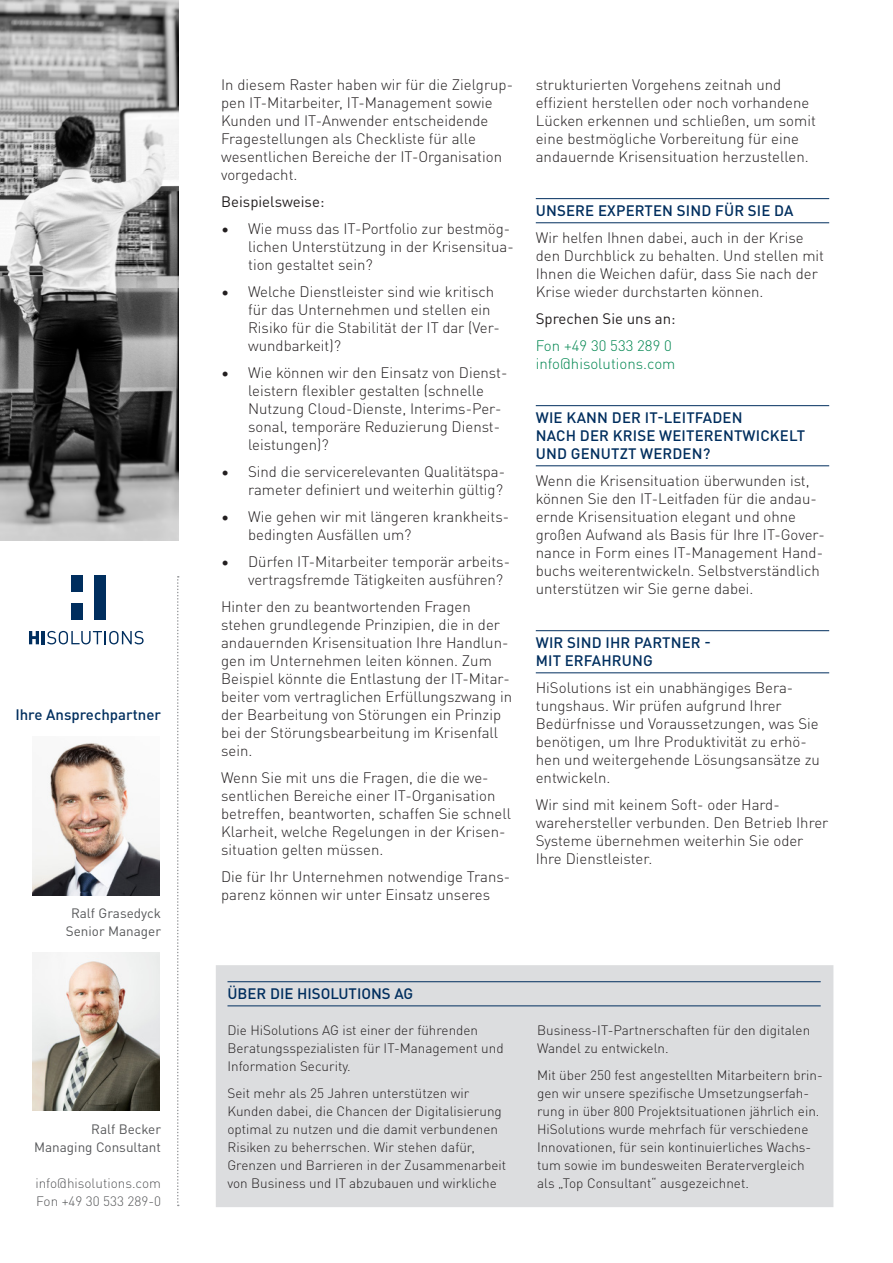
<style>
.page{position:relative;width:893px;height:1263px;background:#fff}
.page>*{position:absolute;margin:0;border:0;box-sizing:border-box;transform-origin:0 0}
.t1{font:300 15px/18px "DINOT";color:#231f20}
.t2{font:500 15px/18px "DINOT";letter-spacing:.01em;color:#002e5e}
.t3{font:300 15px/18px "DINOT";color:#008650}
.t4{font:15px "DINOT";color:#231f20}
.t5{font:300 13.5px/18px "DINOT";color:#231f20}
.t6{font:13.5px/18px "DINOT";color:#57585a;text-align:center}
.t7{font:300 13.5px/18px "DINOT";color:#57585a}
</style>
<div class="page">
<img style="left:0;top:0;width:179px;height:540px">
<svg style="left:177px;top:576px;width:2px;height:630px"></svg>
<svg style="left:29px;top:631px;width:115px;height:13px"></svg>
<div style="left:71px;top:603px;width:12px;height:17px;background:#002e5e"></div>
<div style="left:95px;top:575px;width:11px;height:45px;background:#002e5e"></div>
<div style="left:71px;top:575px;width:12px;height:16px;background:#002e5e"></div>
<div style="left:216px;top:965px;width:617px;height:242px;background:#dcdddf"></div>
<hr style="left:227px;top:981px;width:594px;height:1px;background:#002e5e">
<hr style="left:227px;top:1005px;width:594px;height:1px;background:#002e5e">
<hr style="left:536px;top:198px;width:293px;height:1px;background:#002e5e">
<hr style="left:536px;top:222px;width:293px;height:1px;background:#002e5e">
<hr style="left:536px;top:405px;width:293px;height:1px;background:#002e5e">
<hr style="left:536px;top:465px;width:293px;height:1px;background:#002e5e">
<hr style="left:536px;top:630px;width:293px;height:1px;background:#002e5e">
<hr style="left:536px;top:672px;width:293px;height:1px;background:#002e5e">
<img style="left:32px;top:742px;width:127px;height:153px">
<img style="left:32px;top:953px;width:127px;height:158px">
<p class="t2" style="left:15px;top:704px;width:147px">Ihre Ansprechpartner</p>
<p class="t6" style="left:66px;top:903px;width:97px">Ralf Grasedyck<br>Senior Manager</p>
<p class="t6" style="left:34px;top:1119px;width:128px;text-align:right">Ralf Becker<br>Managing Consultant</p>
<p class="t7" style="left:35px;top:1173px;width:127px">info@hisolutions.com<br>Fon +49 30 533 289-0</p>
<p class="t1" style="left:221px;top:74px;width:293px">In diesem Raster haben wir für die Zielgrup&shy;pen IT-Mitarbeiter, IT-Management sowie Kunden und IT-Anwender entscheidende Fragestellungen als Checkliste für alle wesentlichen Bereiche der IT-Organisation vorgedacht.</p>
<p class="t4" style="left:221px;top:190px;width:105px">Beispielsweise:</p>
<p class="t1" style="left:248px;top:218px;width:267px;text-indent:-27px">• Wie muss das IT-Portfolio zur bestmög&shy;lichen Unterstützung in der Krisensitua&shy;tion gestaltet sein?</p>
<p class="t1" style="left:248px;top:281px;width:253px;text-indent:-27px">• Welche Dienstleister sind wie kritisch für das Unternehmen und stellen ein Risiko für die Stabilität der IT dar (Ver&shy;wundbarkeit)?</p>
<p class="t1" style="left:248px;top:362px;width:261px;text-indent:-27px">• Wie können wir den Einsatz von Dienst&shy;leistern flexibler gestalten (schnelle Nutzung Cloud-Dienste, Interims-Per&shy;sonal, temporäre Reduzierung Dienst&shy;leistungen)?</p>
<p class="t1" style="left:221px;top:461px;width:286px;text-align:right">• Sind die servicerelevanten Qualitätspa&shy;rameter definiert und weiterhin gültig?</p>
<p class="t1" style="left:248px;top:506px;width:263px;text-indent:-27px">• Wie gehen wir mit längeren krankheits&shy;bedingten Ausfällen um?</p>
<p class="t1" style="left:248px;top:551px;width:263px;text-indent:-27px">• Dürfen IT-Mitarbeiter temporär arbeits&shy;vertragsfremde Tätigkeiten ausführen?</p>
<p class="t1" style="left:221px;top:596px;width:292px">Hinter den zu beantwortenden Fragen stehen grundlegende Prinzipien, die in der andauernden Krisensituation Ihre Handlun&shy;gen im Unternehmen leiten können. Zum Beispiel könnte die Entlastung der IT-Mitar&shy;beiter vom vertraglichen Erfüllungszwang in der Bearbeitung von Störungen ein Prinzip bei der Störungsbearbeitung im Krisenfall sein.</p>
<p class="t1" style="left:221px;top:767px;width:291px">Wenn Sie mit uns die Fragen, die die we&shy;sentlichen Bereiche einer IT-Organisation betreffen, beantworten, schaffen Sie schnell Klarheit, welche Regelungen in der Krisen&shy;situation gelten müssen.</p>
<p class="t1" style="left:221px;top:866px;width:291px">Die für Ihr Unternehmen notwendige Trans&shy;parenz können wir unter Einsatz unseres</p>
<p class="t1" style="left:536px;top:74px;width:282px">strukturierten Vorgehens zeitnah und effizient herstellen oder noch vorhandene Lücken erkennen und schließen, um somit eine bestmögliche Vorbereitung für eine andauernde Krisensituation herzustellen.</p>
<p class="t2" style="left:536px;top:200px;width:259px">UNSERE EXPERTEN SIND FÜR SIE DA</p>
<p class="t1" style="left:536px;top:227px;width:290px">Wir helfen Ihnen dabei, auch in der Krise den Durchblick zu behalten. Und stellen mit Ihnen die Weichen dafür, dass Sie nach der Krise wieder durchstarten können.</p>
<p class="t4" style="left:536px;top:307px;width:141px">Sprechen Sie uns an:</p>
<p class="t3" style="left:536px;top:335px;width:141px">Fon +49 30 533 289 0 info@hisolutions.com</p>
<p class="t2" style="left:536px;top:407px;width:271px">WIE KANN DER IT-LEITFADEN<br>NACH DER KRISE WEITERENTWICKELT<br>UND GENUTZT WERDEN?</p>
<p class="t1" style="left:536px;top:470px;width:290px">Wenn die Krisensituation überwunden ist, können Sie den IT-Leitfaden für die andau&shy;ernde Krisensituation elegant und ohne großen Aufwand als Basis für Ihre IT-Gover&shy;nance in Form eines IT-Management Hand&shy;buchs weiterentwickeln. Selbstverständlich unterstützen wir Sie gerne dabei.</p>
<p class="t2" style="left:536px;top:632px;width:176px">WIR SIND IHR PARTNER -<br>MIT ERFAHRUNG</p>
<p class="t1" style="left:536px;top:677px;width:286px">HiSolutions ist ein unabhängiges Bera&shy;tungshaus. Wir prüfen aufgrund Ihrer Bedürfnisse und Voraussetzungen, was Sie benötigen, um Ihre Produktivität zu erhö&shy;hen und weitergehende Lösungsansätze zu entwickeln.</p>
<p class="t1" style="left:536px;top:794px;width:294px">Wir sind mit keinem Soft- oder Hard&shy;warehersteller verbunden. Den Betrieb Ihrer Systeme übernehmen weiterhin Sie oder Ihre Dienstleister.</p>
<p class="t2" style="left:227px;top:983px;width:187px">ÜBER DIE HISOLUTIONS AG</p>
<p class="t5" style="left:227px;top:1020px;width:278px">Die HiSolutions AG ist einer der führenden<br>Beratungsspezialisten für IT-Management und<br>Information Security.</p>
<p class="t5" style="left:227px;top:1083px;width:280px">Seit mehr als 25 Jahren unterstützen wir Kunden dabei, die Chancen der Digitalisierung optimal zu nutzen und die damit verbundenen Risiken zu beherrschen. Wir stehen dafür, Grenzen und Barrieren in der Zusammenarbeit von Business und IT abzubauen und wirkliche</p>
<p class="t5" style="left:537px;top:1020px;width:275px">Business-IT-Partnerschaften für den digitalen<br>Wandel zu entwickeln.</p>
<p class="t5" style="left:537px;top:1065px;width:287px">Mit über 250 fest angestellten Mitarbeitern brin&shy;gen wir unsere spezifische Umsetzungserfah&shy;rung in über 800 Projektsituationen jährlich ein.<br>HiSolutions wurde mehrfach für verschiedene Innovationen, für sein kontinuierliches Wachs&shy;tum sowie im bundesweiten Beratervergleich als „Top Consultant“ ausgezeichnet.</p>
</div>
